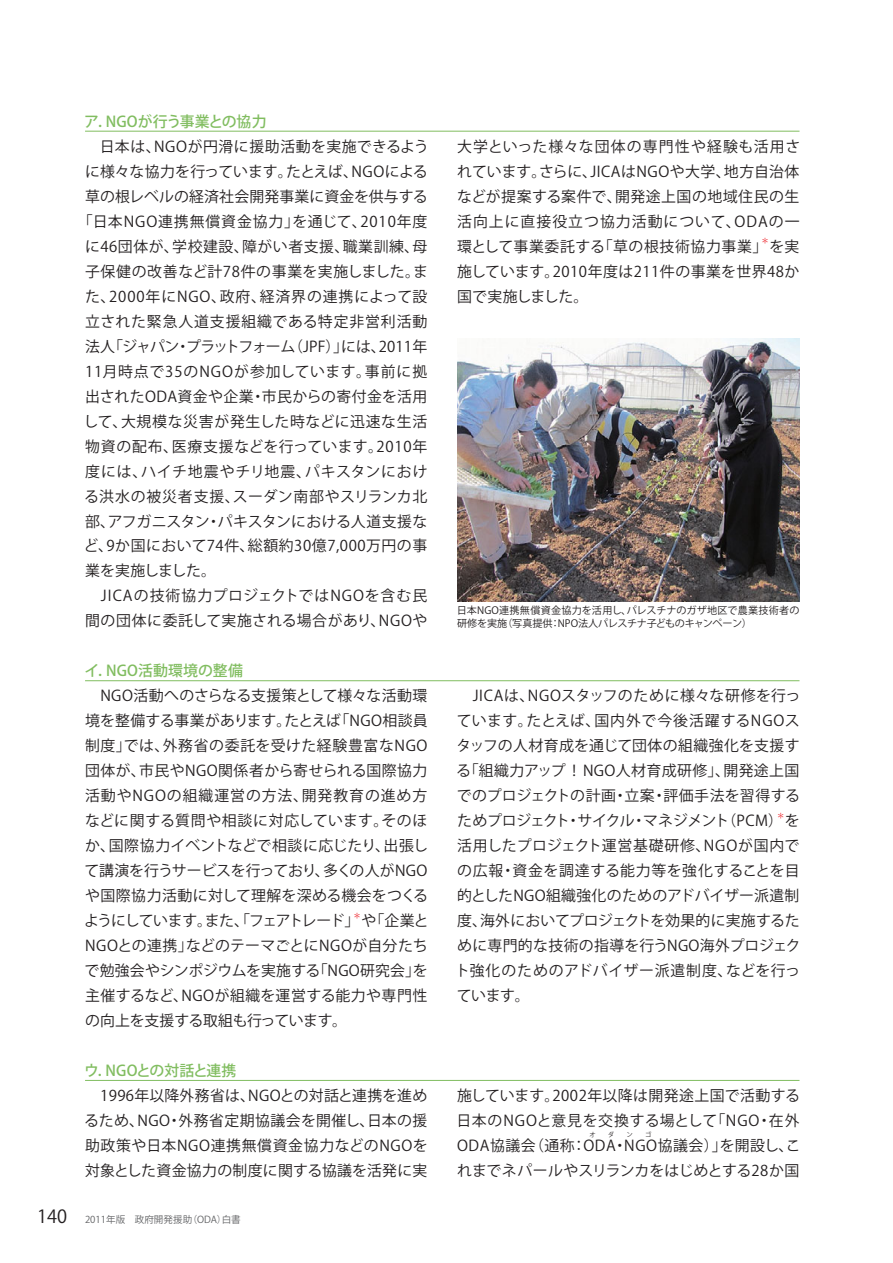
<style>
.page{position:relative;width:893px;height:1263px;background:#fff}
.page>*{position:absolute;margin:0;border:0;box-sizing:border-box;transform-origin:0 0}
.t1{font:14.85px/25px "Koz Go Pro Regular 90 msp RKSJ H";letter-spacing:.03em;color:#231f20;text-align:justify}
.t2{font:14.85px "Koz Go Pro Regular 90 msp RKSJ H";letter-spacing:.06em;color:#231f20}
.t3{font:14.85px "Koz Go Pro Regular 90 msp RKSJ H";letter-spacing:-.005em;color:#231f20}
.t4{font:14.85px "Koz Go Pro Medium 90 msp RKSJ V";letter-spacing:.01em;color:#81bd60}
.t5{font:14.85px "Koz Go Pro Regular 90 msp RKSJ H";letter-spacing:-.015em;color:#231f20}
.t6{font:14.85px "Koz Go Pro Regular 90 msp RKSJ H";letter-spacing:.065em;color:#231f20}
.t7{font:14.85px "Koz Go Pro Regular 90 msp RKSJ H";letter-spacing:.055em;color:#231f20}
.t8{font:14.85px "Koz Go Pro Regular 90 msp RKSJ H";letter-spacing:.07em;color:#231f20}
.t9{font:14.85px "Koz Go Pro Regular 90 msp RKSJ H";color:#231f20}
.t10{font:14.85px "Koz Go Pro Regular 90 msp RKSJ H";letter-spacing:.01em;color:#231f20}
.t11{font:14.85px "Koz Go Pro Regular 90 msp RKSJ H";letter-spacing:-.02em;color:#231f20}
.t12{font:10.05px/12.8px "Koz Go Pro Regular 90 msp RKSJ H";color:#231f20}
.t13{font:9.6px "Koz Go Pro Regular 90 msp RKSJ H";color:#636466}
.t14{font:8.7px "Koz Go Pro Regular 90 msp RKSJ H";color:#ed1c24}
.t15{font:6.45px "Koz Go Pro Regular 90 msp RKSJ H";color:#231f20}
.s1{font-size:18px;color:#231f20}
</style>
<div class="page">
<hr style="left:85px;top:131px;width:714px;height:1px;background:#81bd60">
<hr style="left:85px;top:680px;width:714px;height:1px;background:#81bd60">
<hr style="left:85px;top:1080px;width:714px;height:1px;background:#81bd60">
<img style="left:457px;top:338px;width:342px;height:263px">
<p class="t4" style="left:84px;top:116px;width:184px">ア．NGOが行う事業との協力</p>
<p class="t1" style="left:85px;top:136px;width:345px">　日本は、NGOが円滑に援助活動を実施できるよう</p>
<p class="t3" style="left:85px;top:166px;width:344px">に様々な協力を行っています。たとえば、NGOによる</p>
<p class="t10" style="left:85px;top:191px;width:344px">草の根レベルの経済社会開発事業に資金を供与する</p>
<p class="t2" style="left:78px;top:216px;width:351px">「日本NGO連携無償資金協力」を通じて、2010年度</p>
<p class="t1" style="left:85px;top:236px;width:344px">に46団体が、学校建設、障がい者支援、職業訓練、母</p>
<p class="t1" style="left:85px;top:261px;width:344px">子保健の改善など計78件の事業を実施しました。ま</p>
<p class="t2" style="left:85px;top:291px;width:344px">た、2000年にNGO、政府、経済界の連携によって設</p>
<p class="t2" style="left:85px;top:316px;width:344px">立された緊急人道支援組織である特定非営利活動</p>
<p class="t5" style="left:85px;top:340px;width:344px">法人「ジャパン・プラットフォーム（JPF）」には、2011年</p>
<p class="t6" style="left:85px;top:365px;width:344px">11月時点で35のNGOが参加しています。事前に拠</p>
<p class="t1" style="left:85px;top:386px;width:344px">出されたODA資金や企業・市民からの寄付金を活用</p>
<p class="t1" style="left:84px;top:411px;width:345px">して、大規模な災害が発生した時などに迅速な生活</p>
<p class="t7" style="left:85px;top:440px;width:344px">物資の配布、医療支援などを行っています。2010年</p>
<p class="t2" style="left:85px;top:465px;width:344px">度には、ハイチ地震やチリ地震、パキスタンにおけ</p>
<p class="t1" style="left:84px;top:485px;width:345px">る洪水の被災者支援、スーダン南部やスリランカ北</p>
<p class="t3" style="left:85px;top:515px;width:344px">部、アフガニスタン・パキスタンにおける人道支援な</p>
<p class="t1" style="left:84px;top:535px;width:345px">ど、9か国において74件、総額約30億7,000万円の事</p>
<p class="t11" style="left:85px;top:565px;width:132px">業を実施しました。</p>
<p class="t8" style="left:85px;top:590px;width:344px">　JICAの技術協力プロジェクトではNGOを含む民</p>
<p class="t1" style="left:85px;top:610px;width:344px">間の団体に委託して実施される場合があり、NGOや</p>
<p class="t4" style="left:84px;top:665px;width:160px">イ．NGO活動環境の整備</p>
<p class="t1" style="left:84px;top:685px;width:346px">　NGO活動へのさらなる支援策として様々な活動環境を整備する事業があります。たとえば「NGO相談員制度」では、外務省の委託を受けた経験豊富なNGO団体が、市民やNGO関係者から寄せられる国際協力活動やNGOの組織運営の方法、開発教育の進め方などに関する質問や相談に対応しています。そのほか、国際協力イベントなどで相談に応じたり、出張して講演を行うサービスを行っており、多くの人がNGOや国際協力活動に対して理解を深める機会をつくるようにしています。また、「フェアトレード」や「企業と</p>
<p class="t14" style="left:353px;top:912px;width:10px">＊</p>
<p class="t1" style="left:85px;top:935px;width:345px">NGOとの連携」などのテーマごとにNGOが自分たちで勉強会やシンポジウムを実施する「NGO研究会」を主催するなど、NGOが組織を運営する能力や専門性の向上を支援する取組も行っています。</p>
<p class="t4" style="left:84px;top:1065px;width:154px">ウ．NGOとの対話と連携</p>
<p class="t1" style="left:457px;top:136px;width:345px">大学といった様々な団体の専門性や経験も活用されています。さらに、JICAはNGOや大学、地方自治体などが提案する案件で、開発途上国の地域住民の生活向上に直接役立つ協力活動について、ODAの一環として事業委託する「草の根技術協力事業」を実</p>
<p class="t14" style="left:761px;top:238px;width:10px">＊</p>
<p class="t1" style="left:457px;top:261px;width:344px">施しています。2010年度は211件の事業を世界48か国で実施しました。</p>
<p class="t12" style="left:457px;top:605px;width:344px">日本NGO連携無償資金協力を活用し、パレスチナのガザ地区で農業技術者の研修を実施（写真提供：NPO法人パレスチナ子どものキャンペーン）</p>
<p class="t1" style="left:456px;top:685px;width:345px">　JICAは、NGOスタッフのために様々な研修を行っています。たとえば、国内外で今後活躍するNGOスタッフの人材育成を通じて団体の組織強化を支援する「組織力アップ ！ NGO人材育成研修」、開発途上国でのプロジェクトの計画・立案・評価手法を習得するためプロジェクト・サイクル・マネジメント（PCM）を</p>
<p class="t14" style="left:776px;top:812px;width:10px">＊</p>
<p class="t1" style="left:455px;top:835px;width:347px">活用したプロジェクト運営基礎研修、NGOが国内での広報・資金を調達する能力等を強化することを目的としたNGO組織強化のためのアドバイザー派遣制度、海外においてプロジェクトを効果的に実施するために専門的な技術の指導を行うNGO海外プロジェクト強化のためのアドバイザー派遣制度、などを行っています。</p>
<p class="t1" style="left:84px;top:1085px;width:345px">　1996年以降外務省は、NGOとの対話と連携を進めるため、NGO・外務省定期協議会を開催し、日本の援助政策や日本NGO連携無償資金協力などのNGOを対象とした資金協力の制度に関する協議を活発に実</p>
<p class="t1" style="left:456px;top:1085px;width:346px">施しています。2002年以降は開発途上国で活動する日本のNGOと意見を交換する場として「NGO・在外ODA協議会（通称：ODA・NGO協議会）」を開設し、こ</p>
<p class="t15" style="left:589px;top:1132px;width:8px">オ</p>
<p class="t15" style="left:608px;top:1132px;width:8px">ダ</p>
<p class="t15" style="left:626px;top:1132px;width:8px">ン</p>
<p class="t15" style="left:645px;top:1132px;width:8px">ゴ</p>
<p class="t9" style="left:457px;top:1165px;width:344px">れまでネパールやスリランカをはじめとする28か国</p>
<p class="t13" style="left:37px;top:1216px;width:205px"><span class="s1">140</span> 2011年版　政府開発援助（ODA）白書</p>
</div>
